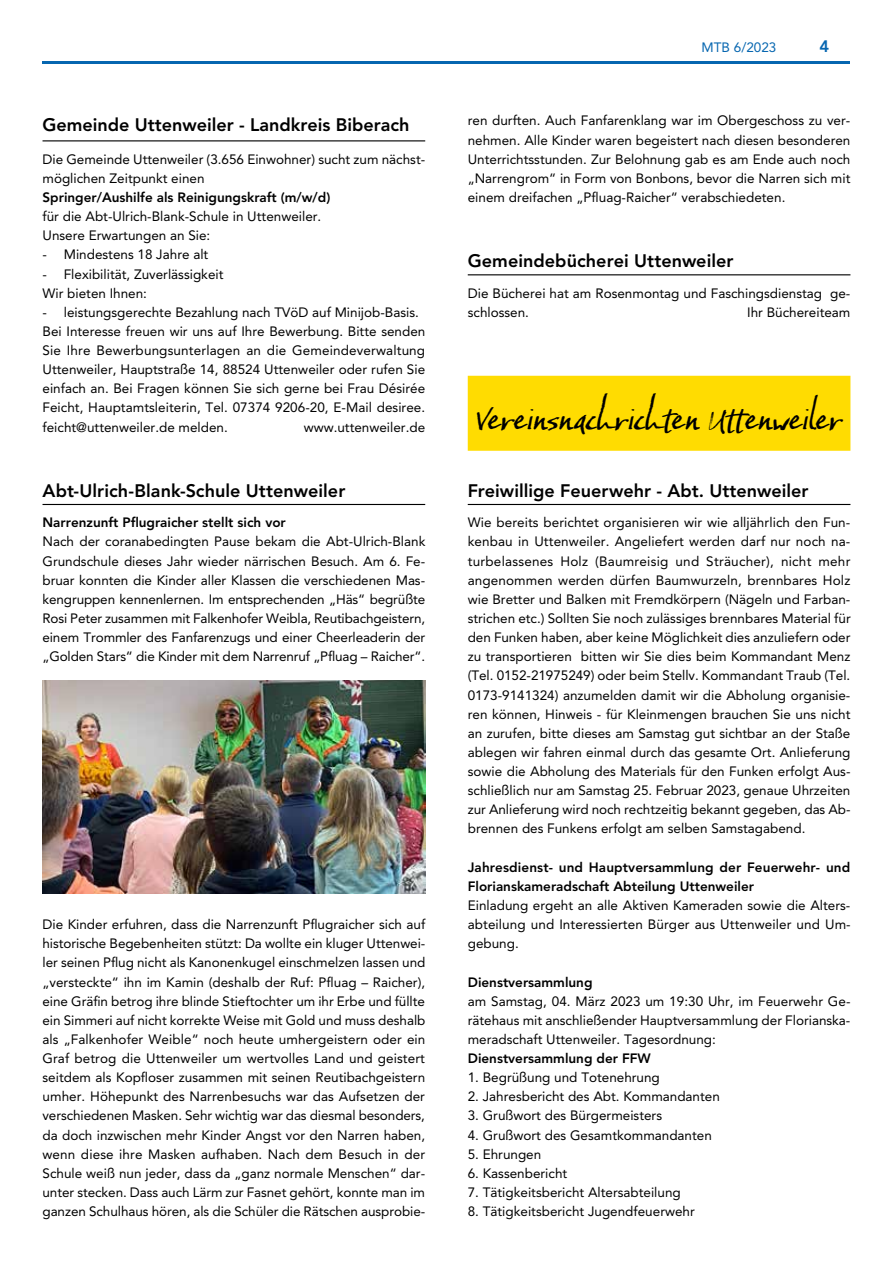
<style>
.page{position:relative;width:893px;height:1263px;background:#fff}
.page>*{position:absolute;margin:0;border:0;box-sizing:border-box;transform-origin:0 0}
.t1{font:37.5px "Baka Too";letter-spacing:.01em;color:#000}
.t2{font:800 18px "Avenir LT Pro";color:#000}
.t3{font:800 16.5px "Avenir LT Pro";color:#0666b0}
.t4{font:13.5px/19.2px "Avenir LT Pro";color:#000;text-align:justify}
.t5{font:800 13.5px/19.2px "Avenir LT Pro";color:#000}
.t6{font:13.5px "Avenir LT Pro";color:#0666b0}
</style>
<div class="page">
<hr style="left:43px;top:62px;width:807px;height:2px;background:#0666b0">
<hr style="left:43px;top:140px;width:382px;height:1px;background:#000">
<hr style="left:43px;top:504px;width:382px;height:1px;background:#000">
<hr style="left:468px;top:274px;width:382px;height:1px;background:#000">
<div style="left:468px;top:376px;width:382px;height:75px;background:#ffdc01"></div>
<hr style="left:468px;top:504px;width:382px;height:1px;background:#000">
<img style="left:43px;top:680px;width:382px;height:213px">
<h2 class="t2" style="left:43px;top:115px;width:369px">Gemeinde Uttenweiler - Landkreis Biberach</h2>
<p class="t4" style="left:43px;top:149px;width:384px">Die Gemeinde Uttenweiler (3.656 Einwohner) sucht zum nächst&shy;möglichen Zeitpunkt einen</p>
<p class="t5" style="left:43px;top:188px;width:289px">Springer/Aushilfe als Reinigungskraft (m/w/d)</p>
<p class="t4" style="left:43px;top:207px;width:280px">für die Abt-Ulrich-Blank-Schule in Uttenweiler.<br>Unsere Erwartungen an Sie:</p>
<p class="t4" style="left:43px;top:245px;width:167px">- Mindestens 18 Jahre alt</p>
<p class="t4" style="left:43px;top:264px;width:182px">- Flexibilität, Zuverlässigkeit<br>Wir bieten Ihnen:</p>
<p class="t4" style="left:43px;top:302px;width:384px;text-align:left">- leistungsgerechte Bezahlung nach TVöD auf Minijob-Basis.<br>Bei Interesse freuen wir uns auf Ihre Bewerbung. Bitte senden Sie Ihre Bewerbungsunterlagen an die Gemeindeverwaltung Uttenweiler, Hauptstraße 14, 88524 Uttenweiler oder rufen Sie einfach an. Bei Fragen können Sie sich gerne bei Frau Désirée Feicht, Hauptamtsleiterin, Tel. 07374 9206-20, E-Mail desiree. feicht@uttenweiler.de melden.</p>
<p class="t4" style="left:304px;top:417px;width:123px">www.uttenweiler.de</p>
<h2 class="t2" style="left:43px;top:480px;width:304px">Abt-Ulrich-Blank-Schule Uttenweiler</h2>
<p class="t5" style="left:43px;top:513px;width:245px">Narrenzunft Pflugraicher stellt sich vor</p>
<p class="t4" style="left:43px;top:532px;width:384px">Nach der coranabedingten Pause bekam die Abt-Ulrich-Blank Grundschule dieses Jahr wieder närrischen Besuch. Am 6. Fe&shy;bruar konnten die Kinder aller Klassen die verschiedenen Mas&shy;kengruppen kennenlernen. Im entsprechenden „Häs“ begrüßte Rosi Peter zusammen mit Falkenhofer Weibla, Reutibachgeistern, einem Trommler des Fanfarenzugs und einer Cheerleaderin der „Golden Stars“ die Kinder mit dem Narrenruf „Pfluag – Raicher“.</p>
<p class="t4" style="left:43px;top:915px;width:384px">Die Kinder erfuhren, dass die Narrenzunft Pflugraicher sich auf historische Begebenheiten stützt: Da wollte ein kluger Uttenwei&shy;ler seinen Pflug nicht als Kanonenkugel einschmelzen lassen und „versteckte“ ihn im Kamin (deshalb der Ruf: Pfluag – Raicher), eine Gräfin betrog ihre blinde Stieftochter um ihr Erbe und füllte ein Simmeri auf nicht korrekte Weise mit Gold und muss deshalb als „Falkenhofer Weible“ noch heute umhergeistern oder ein Graf betrog die Uttenweiler um wertvolles Land und geistert seitdem als Kopfloser zusammen mit seinen Reutibachgeistern umher. Höhepunkt des Narrenbesuchs war das Aufsetzen der verschiedenen Masken. Sehr wichtig war das diesmal besonders, da doch inzwischen mehr Kinder Angst vor den Narren haben, wenn diese ihre Masken aufhaben. Nach dem Besuch in der Schule weiß nun jeder, dass da „ganz normale Menschen“ dar&shy;unter stecken. Dass auch Lärm zur Fasnet gehört, konnte man im ganzen Schulhaus hören, als die Schüler die Rätschen ausprobie-</p>
<p class="t6" style="left:702px;top:39px;width:76px">MTB 6/2023</p>
<p class="t3" style="left:819px;top:36px;width:11px">4</p>
<p class="t4" style="left:468px;top:111px;width:384px">ren durften. Auch Fanfarenklang war im Obergeschoss zu ver&shy;nehmen. Alle Kinder waren begeistert nach diesen besonderen Unterrichtsstunden. Zur Belohnung gab es am Ende auch noch „Narrengrom“ in Form von Bonbons, bevor die Narren sich mit einem dreifachen „Pfluag-Raicher“ verabschiedeten.</p>
<h2 class="t2" style="left:468px;top:250px;width:267px">Gemeindebücherei Uttenweiler</h2>
<p class="t4" style="left:468px;top:283px;width:384px">Die Bücherei hat am Rosenmontag und Faschingsdienstag ge&shy;schlossen.</p>
<p class="t4" style="left:747px;top:302px;width:105px">Ihr Büchereiteam</p>
<h1 class="t1" style="left:476px;top:395px;width:367px">Vereinsnachrichten Uttenweiler</h1>
<h2 class="t2" style="left:468px;top:480px;width:342px">Freiwillige Feuerwehr - Abt. Uttenweiler</h2>
<p class="t4" style="left:468px;top:513px;width:384px">Wie bereits berichtet organisieren wir wie alljährlich den Fun&shy;kenbau in Uttenweiler. Angeliefert werden darf nur noch na&shy;turbelassenes Holz (Baumreisig und Sträucher), nicht mehr angenommen werden dürfen Baumwurzeln, brennbares Holz wie Bretter und Balken mit Fremdkörpern (Nägeln und Farban&shy;strichen etc.) Sollten Sie noch zulässiges brennbares Material für den Funken haben, aber keine Möglichkeit dies anzuliefern oder zu transportieren bitten wir Sie dies beim Kommandant Menz (Tel. 0152-21975249) oder beim Stellv. Kommandant Traub (Tel.<br>0173-9141324) anzumelden damit wir die Abholung organisie&shy;ren können, Hinweis - für Kleinmengen brauchen Sie uns nicht an zurufen, bitte dieses am Samstag gut sichtbar an der Staße ablegen wir fahren einmal durch das gesamte Ort. Anlieferung sowie die Abholung des Materials für den Funken erfolgt Aus&shy;schließlich nur am Samstag 25. Februar 2023, genaue Uhrzeiten zur Anlieferung wird noch rechtzeitig bekannt gegeben, das Ab&shy;brennen des Funkens erfolgt am selben Samstagabend.</p>
<p class="t5" style="left:468px;top:857px;width:384px">Jahresdienst- und Hauptversammlung der Feuerwehr- und<br>Florianskameradschaft Abteilung Uttenweiler</p>
<p class="t4" style="left:468px;top:895px;width:384px">Einladung ergeht an alle Aktiven Kameraden sowie die Alters&shy;abteilung und Interessierten Bürger aus Uttenweiler und Um&shy;gebung.</p>
<p class="t5" style="left:468px;top:972px;width:126px">Dienstversammlung</p>
<p class="t4" style="left:468px;top:991px;width:384px">am Samstag, 04. März 2023 um 19:30 Uhr, im Feuerwehr Ge&shy;rätehaus mit anschließender Hauptversammlung der Florianska&shy;meradschaft Uttenweiler. Tagesordnung:</p>
<p class="t5" style="left:468px;top:1049px;width:184px">Dienstversammlung der FFW</p>
<p class="t4" style="left:468px;top:1068px;width:194px">1. Begrüßung und Totenehrung</p>
<p class="t4" style="left:468px;top:1087px;width:254px">2. Jahresbericht des Abt. Kommandanten</p>
<p class="t4" style="left:468px;top:1106px;width:196px">3. Grußwort des Bürgermeisters</p>
<p class="t4" style="left:468px;top:1125px;width:246px">4. Grußwort des Gesamtkommandanten</p>
<p class="t4" style="left:468px;top:1144px;width:75px">5. Ehrungen</p>
<p class="t4" style="left:468px;top:1163px;width:101px">6. Kassenbericht</p>
<p class="t4" style="left:468px;top:1182px;width:215px">7. Tätigkeitsbericht Altersabteilung</p>
<p class="t4" style="left:468px;top:1202px;width:229px">8. Tätigkeitsbericht Jugendfeuerwehr</p>
</div>
